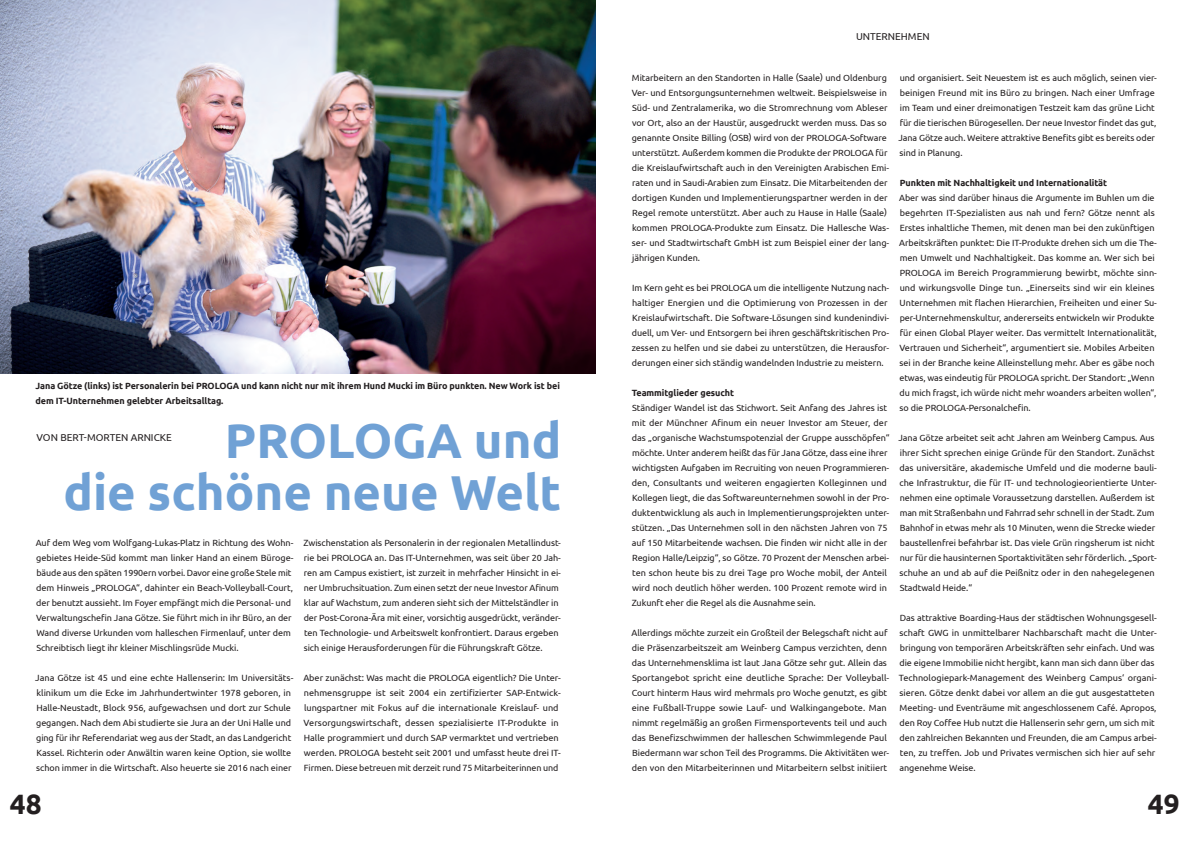
<style>
.page{position:relative;width:1191px;height:842px;background:#fff}
.page>*{position:absolute;margin:0;border:0;box-sizing:border-box;transform-origin:0 0}
.t1{font:700 49px/52px "Ubuntu";color:#70a1d5;text-align:right}
.t2{font:700 28px "Ubuntu";color:#231f20}
.t3{font:10px "Ubuntu";color:#231f20}
.t4{font:9px/15px "Ubuntu";letter-spacing:-.005em;color:#231f20}
.t5{font:700 9px/15px "Ubuntu";letter-spacing:-.005em;color:#231f20}
</style>
<div class="page">
<img style="left:0;top:0;width:595px;height:374px">
<p class="t5" style="left:36px;top:378px;width:526px">Jana Götze (links) ist Personalerin bei PROLOGA und kann nicht nur mit ihrem Hund Mucki im Büro punkten. New Work ist bei dem IT-Unternehmen gelebter Arbeitsalltag.</p>
<h1 class="t1" style="left:63px;top:413px;width:499px">PROLOGA und<br>die schöne neue Welt</h1>
<p class="t3" style="left:37px;top:431px;width:137px">VON BERT-MORTEN ARNICKE</p>
<p class="t4" style="left:36px;top:535px;width:259px">Auf dem Weg vom Wolfgang-Lukas-Platz in Richtung des Wohn&shy;gebietes Heide-Süd kommt man linker Hand an einem Büroge&shy;bäude aus den späten 1990ern vorbei. Davor eine große Stele mit dem Hinweis „PROLOGA“, dahinter ein Beach-Volleyball-Court, der benutzt aussieht. Im Foyer empfängt mich die Personal- und Verwaltungschefin Jana Götze. Sie führt mich in ihr Büro, an der Wand diverse Urkunden vom halleschen Firmenlauf, unter dem Schreibtisch liegt ihr kleiner Mischlingsrüde Mucki.</p>
<p class="t4" style="left:35px;top:670px;width:260px">Jana Götze ist 45 und eine echte Hallenserin: Im Universitäts&shy;klinikum um die Ecke im Jahrhundertwinter 1978 geboren, in Halle-Neustadt, Block 956, aufgewachsen und dort zur Schule gegangen. Nach dem Abi studierte sie Jura an der Uni Halle und ging für ihr Referendariat weg aus der Stadt, an das Landgericht Kassel. Richterin oder Anwältin waren keine Option, sie wollte schon immer in die Wirtschaft. Also heuerte sie 2016 nach einer</p>
<p class="t4" style="left:303px;top:535px;width:259px">Zwischenstation als Personalerin in der regionalen Metallindust&shy;rie bei PROLOGA an. Das IT-Unternehmen, was seit über 20 Jah&shy;ren am Campus existiert, ist zurzeit in mehrfacher Hinsicht in ei&shy;ner Umbruchsituation. Zum einen setzt der neue Investor Afinum klar auf Wachstum, zum anderen sieht sich der Mittelständler in der Post-Corona-Ära mit einer, vorsichtig ausgedrückt, veränder&shy;ten Technologie- und Arbeitswelt konfrontiert. Daraus ergeben sich einige Herausforderungen für die Führungskraft Götze.</p>
<p class="t4" style="left:303px;top:670px;width:259px">Aber zunächst: Was macht die PROLOGA eigentlich? Die Unter&shy;nehmensgruppe ist seit 2004 ein zertifizierter SAP-Entwick&shy;lungspartner mit Fokus auf die internationale Kreislauf- und Versorgungswirtschaft, dessen spezialisierte IT-Produkte in Halle programmiert und durch SAP vermarktet und vertrieben werden. PROLOGA besteht seit 2001 und umfasst heute drei IT-Firmen. Diese betreuen mit derzeit rund 75 Mitarbeiterinnen und</p>
<p class="t3" style="left:856px;top:30px;width:75px">UNTERNEHMEN</p>
<p class="t4" style="left:632px;top:70px;width:259px">Mitarbeitern an den Standorten in Halle (Saale) und Oldenburg Ver- und Entsorgungsunternehmen weltweit. Beispielsweise in Süd- und Zentralamerika, wo die Stromrechnung vom Ableser vor Ort, also an der Haustür, ausgedruckt werden muss. Das so genannte Onsite Billing (OSB) wird von der PROLOGA-Software unterstützt. Außerdem kommen die Produkte der PROLOGA für die Kreislaufwirtschaft auch in den Vereinigten Arabischen Emi&shy;raten und in Saudi-Arabien zum Einsatz. Die Mitarbeitenden der dortigen Kunden und Implementierungspartner werden in der Regel remote unterstützt. Aber auch zu Hause in Halle (Saale) kommen PROLOGA-Produkte zum Einsatz. Die Hallesche Was&shy;ser- und Stadtwirtschaft GmbH ist zum Beispiel einer der lang&shy;jährigen Kunden.</p>
<p class="t4" style="left:632px;top:280px;width:259px">Im Kern geht es bei PROLOGA um die intelligente Nutzung nach&shy;haltiger Energien und die Optimierung von Prozessen in der Kreislaufwirtschaft. Die Software-Lösungen sind kundenindivi&shy;duell, um Ver- und Entsorgern bei ihren geschäftskritischen Pro&shy;zessen zu helfen und sie dabei zu unterstützen, die Herausfor&shy;derungen einer sich ständig wandelnden Industrie zu meistern.</p>
<p class="t5" style="left:631px;top:385px;width:104px">Teammitglieder gesucht</p>
<p class="t4" style="left:631px;top:400px;width:259px">Ständiger Wandel ist das Stichwort. Seit Anfang des Jahres ist mit der Münchner Afinum ein neuer Investor am Steuer, der das „organische Wachstumspotenzial der Gruppe ausschöpfen“ möchte. Unter anderem heißt das für Jana Götze, dass eine ihrer wichtigsten Aufgaben im Recruiting von neuen Programmieren&shy;den, Consultants und weiteren engagierten Kolleginnen und Kollegen liegt, die das Softwareunternehmen sowohl in der Pro&shy;duktentwicklung als auch in Implementierungsprojekten unter&shy;stützen. „Das Unternehmen soll in den nächsten Jahren von 75 auf 150 Mitarbeitende wachsen. Die finden wir nicht alle in der Region Halle/Leipzig“, so Götze. 70 Prozent der Menschen arbei&shy;ten schon heute bis zu drei Tage pro Woche mobil, der Anteil wird noch deutlich höher werden. 100 Prozent remote wird in Zukunft eher die Regel als die Ausnahme sein.</p>
<p class="t4" style="left:631px;top:625px;width:259px">Allerdings möchte zurzeit ein Großteil der Belegschaft nicht auf die Präsenzarbeitszeit am Weinberg Campus verzichten, denn das Unternehmensklima ist laut Jana Götze sehr gut. Allein das Sportangebot spricht eine deutliche Sprache: Der Volleyball-Court hinterm Haus wird mehrmals pro Woche genutzt, es gibt eine Fußball-Truppe sowie Lauf- und Walkingangebote. Man nimmt regelmäßig an großen Firmensportevents teil und auch das Benefizschwimmen der halleschen Schwimmlegende Paul Biedermann war schon Teil des Programms. Die Aktivitäten wer&shy;den von den Mitarbeiterinnen und Mitarbeitern selbst initiiert</p>
<p class="t4" style="left:898px;top:70px;width:260px">und organisiert. Seit Neuestem ist es auch möglich, seinen vier&shy;beinigen Freund mit ins Büro zu bringen. Nach einer Umfrage im Team und einer dreimonatigen Testzeit kam das grüne Licht für die tierischen Bürogesellen. Der neue Investor findet das gut, Jana Götze auch. Weitere attraktive Benefits gibt es bereits oder sind in Planung.</p>
<p class="t5" style="left:899px;top:175px;width:209px">Punkten mit Nachhaltigkeit und Internationalität</p>
<p class="t4" style="left:899px;top:190px;width:259px">Aber was sind darüber hinaus die Argumente im Buhlen um die begehrten IT-Spezialisten aus nah und fern? Götze nennt als Erstes inhaltliche Themen, mit denen man bei den zukünftigen Arbeitskräften punktet: Die IT-Produkte drehen sich um die The&shy;men Umwelt und Nachhaltigkeit. Das komme an. Wer sich bei PROLOGA im Bereich Programmierung bewirbt, möchte sinn&shy;und wirkungsvolle Dinge tun. „Einerseits sind wir ein kleines Unternehmen mit flachen Hierarchien, Freiheiten und einer Su&shy;per-Unternehmenskultur, andererseits entwickeln wir Produkte für einen Global Player weiter. Das vermittelt Internationalität, Vertrauen und Sicherheit“, argumentiert sie. Mobiles Arbeiten sei in der Branche keine Alleinstellung mehr. Aber es gäbe noch etwas, was eindeutig für PROLOGA spricht. Der Standort: „Wenn du mich fragst, ich würde nicht mehr woanders arbeiten wollen“, so die PROLOGA-Personalchefin.</p>
<p class="t4" style="left:898px;top:430px;width:260px">Jana Götze arbeitet seit acht Jahren am Weinberg Campus. Aus ihrer Sicht sprechen einige Gründe für den Standort. Zunächst das universitäre, akademische Umfeld und die moderne bauli&shy;che Infrastruktur, die für IT- und technologieorientierte Unter&shy;nehmen eine optimale Voraussetzung darstellen. Außerdem ist man mit Straßenbahn und Fahrrad sehr schnell in der Stadt. Zum Bahnhof in etwas mehr als 10 Minuten, wenn die Strecke wieder baustellenfrei befahrbar ist. Das viele Grün ringsherum ist nicht nur für die hausinternen Sportaktivitäten sehr förderlich. „Sport&shy;schuhe an und ab auf die Peißnitz oder in den nahegelegenen Stadtwald Heide.“</p>
<p class="t4" style="left:899px;top:610px;width:259px">Das attraktive Boarding-Haus der städtischen Wohnungsgesell&shy;schaft GWG in unmittelbarer Nachbarschaft macht die Unter&shy;bringung von temporären Arbeitskräften sehr einfach. Und was die eigene Immobilie nicht hergibt, kann man sich dann über das Technologiepark-Management des Weinberg Campus‘ organi&shy;sieren. Götze denkt dabei vor allem an die gut ausgestatteten Meeting- und Eventräume mit angeschlossenem Café. Apropos, den Roy Coffee Hub nutzt die Hallenserin sehr gern, um sich mit den zahlreichen Bekannten und Freunden, die am Campus arbei&shy;ten, zu treffen. Job und Privates vermischen sich hier auf sehr angenehme Weise.</p>
<h2 class="t2" style="left:10px;top:787px;width:33px">48</h2>
<h2 class="t2" style="left:1147px;top:787px;width:33px">49</h2>
</div>
